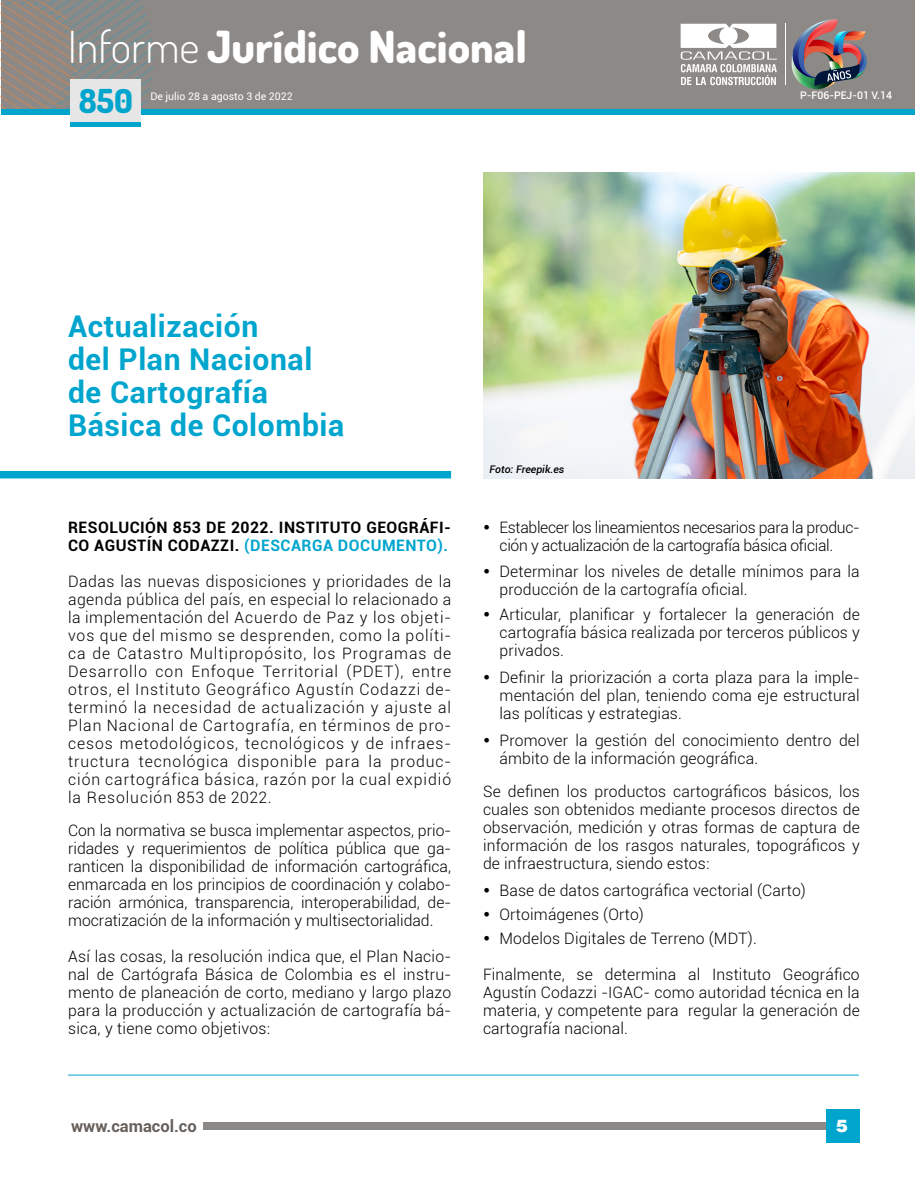
<style>
.page{position:relative;width:915px;height:1191px;background:#fff}
.page>*{position:absolute;margin:0;border:0;box-sizing:border-box;transform-origin:0 0}
.t1{font:800 44.25px "Dosis";color:#fff}
.t2{font:800 33px "Dosis";color:#00a5ce}
.t3{font:700 30px/33px "Roboto";letter-spacing:.02em;color:#00a5ce}
.t4{font:900 19.5px "Roboto";color:#fff}
.t5{font:900 19.5px "Helvetica";color:#fff}
.t6{font:700 16.5px "Roboto";color:#66605c}
.t7{font:300 15.75px/18px "Roboto";letter-spacing:.01em;color:#000;text-align:justify}
.t8{font:300 15.75px/18px "Roboto";letter-spacing:-.02em;color:#000}
.t9{font:700 15.75px/18px "Roboto";letter-spacing:.03em;color:#000}
.t10{font:700 15.75px "Roboto";letter-spacing:.03em;color:#00a5ce}
.t11{font:10.5px "Roboto";color:#fff}
.t12{font:500 10.5px "Roboto";color:#fff}
.t13{font:italic 500 10.5px "Roboto";color:#000}
.s1{font-weight:300}
.s2{color:#00a5ce}
</style>
<div class="page">
<div style="left:203px;top:1122px;width:655px;height:7px;background:#8c8986"></div>
<div style="left:825px;top:1109px;width:33px;height:34px;background:#00a5ce"></div>
<div style="left:1px;top:0;width:913px;height:108px;background:#8c8986"></div>
<div style="left:1px;top:109px;width:913px;height:5px;background:#00a5ce"></div>
<svg style="left:1px;top:0;width:158px;height:109px"></svg>
<div style="left:70px;top:122px;width:70px;height:5px;background:#00a5ce"></div>
<div style="left:70px;top:79px;width:70px;height:43px;background:#e7e6e6"></div>
<img style="left:791px;top:19px;width:75px;height:70px">
<svg style="left:680px;top:24px;width:96px;height:61px"></svg>
<hr style="left:785px;top:24px;width:1px;height:61px;background:#fff">
<div style="left:0;top:471px;width:451px;height:7px;background:#00a5ce"></div>
<img style="left:483px;top:172px;width:431px;height:306px">
<hr style="left:68px;top:1074px;width:790px;height:1px;background:#00a5ce">
<h1 class="t1" style="left:68px;top:18px;width:460px"><span class="s1">Informe</span> Jurídico Nacional</h1>
<h2 class="t2" style="left:79px;top:80px;width:55px">850</h2>
<p class="t11" style="left:150px;top:89px;width:144px">De julio 28 a agosto 3 de 2022</p>
<h3 class="t3" style="left:68px;top:309px;width:277px">Actualización<br>del Plan Nacional de Cartografía<br>Básica de Colombia</h3>
<p class="t13" style="left:489px;top:462px;width:76px">Foto: Freepik.es</p>
<p class="t12" style="left:800px;top:87px;width:93px">P-F06-PEJ-01 V.14</p>
<p class="t9" style="left:68px;top:517px;width:384px;text-indent:30px">olución 853 de 2022. Instituto Geográfi&shy;co Agustín Codazzi. <span class="s2">(Des</span></p>
<p class="t9" style="left:68px;top:517px;width:11px">Res</p>
<p class="t10" style="left:280px;top:534px;width:169px">carga Documento).</p>
<p class="t7" style="left:68px;top:572px;width:384px">Dadas las nuevas disposiciones y prioridades de la agenda pública del país, en especial lo relacionado a la implementación del Acuerdo de Paz y los objeti&shy;vos que del mismo se desprenden, como la políti&shy;ca de Catastro Multipropósito, los Programas de Desarrollo con Enfoque Territorial (PDET), entre otros, el Instituto Geográfico Agustín Codazzi de&shy;terminó la necesidad de actualización y ajuste al Plan Nacional de Cartografía, en términos de pro&shy;cesos metodológicos, tecnológicos y de infraes&shy;tructura tecnológica disponible para la produc&shy;ción cartográfica básica, razón por la cual expidió la Resolución 853 de 2022.</p>
<p class="t7" style="left:68px;top:821px;width:384px">Con la normativa se busca implementar aspectos, prio&shy;ridades y requerimientos de política pública que ga&shy;ranticen la disponibilidad de información cartográfica, enmarcada en los principios de coordinación y colabo&shy;ración armónica, transparencia, interoperabilidad, de&shy;mocratización de la información y multisectorialidad.</p>
<p class="t7" style="left:68px;top:947px;width:384px">Así las cosas, la resolución indica que, el Plan Nacio&shy;nal de Cartógrafa Básica de Colombia es el instru&shy;mento de planeación de corto, mediano y largo plazo para la producción y actualización de cartografía bá&shy;sica, y tiene como objetivos:</p>
<p class="t8" style="left:499px;top:518px;width:361px;text-indent:-17px">• Establecer los lineamientos necesarios para la produc&shy;ción y actualización de la cartografía básica oficial.</p>
<p class="t7" style="left:499px;top:561px;width:361px;text-indent:-17px">• Determinar los niveles de detalle mínimos para la producción de la cartografía oficial.</p>
<p class="t7" style="left:499px;top:605px;width:361px;text-indent:-17px">• Articular, planificar y fortalecer la generación de cartografía básica realizada por terceros públicos y privados.</p>
<p class="t7" style="left:499px;top:668px;width:361px;text-indent:-17px">• Definir la priorización a corta plaza para la imple&shy;mentación del plan, teniendo coma eje estructural las políticas y estrategias.</p>
<p class="t7" style="left:499px;top:731px;width:361px;text-indent:-17px">• Promover la gestión del conocimiento dentro del ámbito de la información geográfica.</p>
<p class="t7" style="left:483px;top:782px;width:378px">Se definen los productos cartográficos básicos, los cuales son obtenidos mediante procesos directos de observación, medición y otras formas de captura de información de los rasgos naturales, topográficos y de infraestructura, siendo estos:</p>
<p class="t7" style="left:483px;top:881px;width:324px">• Base de datos cartográfica vectorial (Carto)</p>
<p class="t7" style="left:483px;top:905px;width:162px">• Ortoimágenes (Orto)</p>
<p class="t7" style="left:483px;top:929px;width:275px">• Modelos Digitales de Terreno (MDT).</p>
<p class="t7" style="left:483px;top:965px;width:378px">Finalmente, se determina al Instituto Geográfico Agustín Codazzi -IGAC- como autoridad técnica en la materia, y competente para regular la generación de cartografía nacional.</p>
<p class="t6" style="left:71px;top:1114px;width:127px">www.camacol.co</p>
<p class="t4" style="left:836px;top:1114px;width:13px">1</p>
<p class="t5" style="left:836px;top:1118px;width:13px">5</p>
</div>
